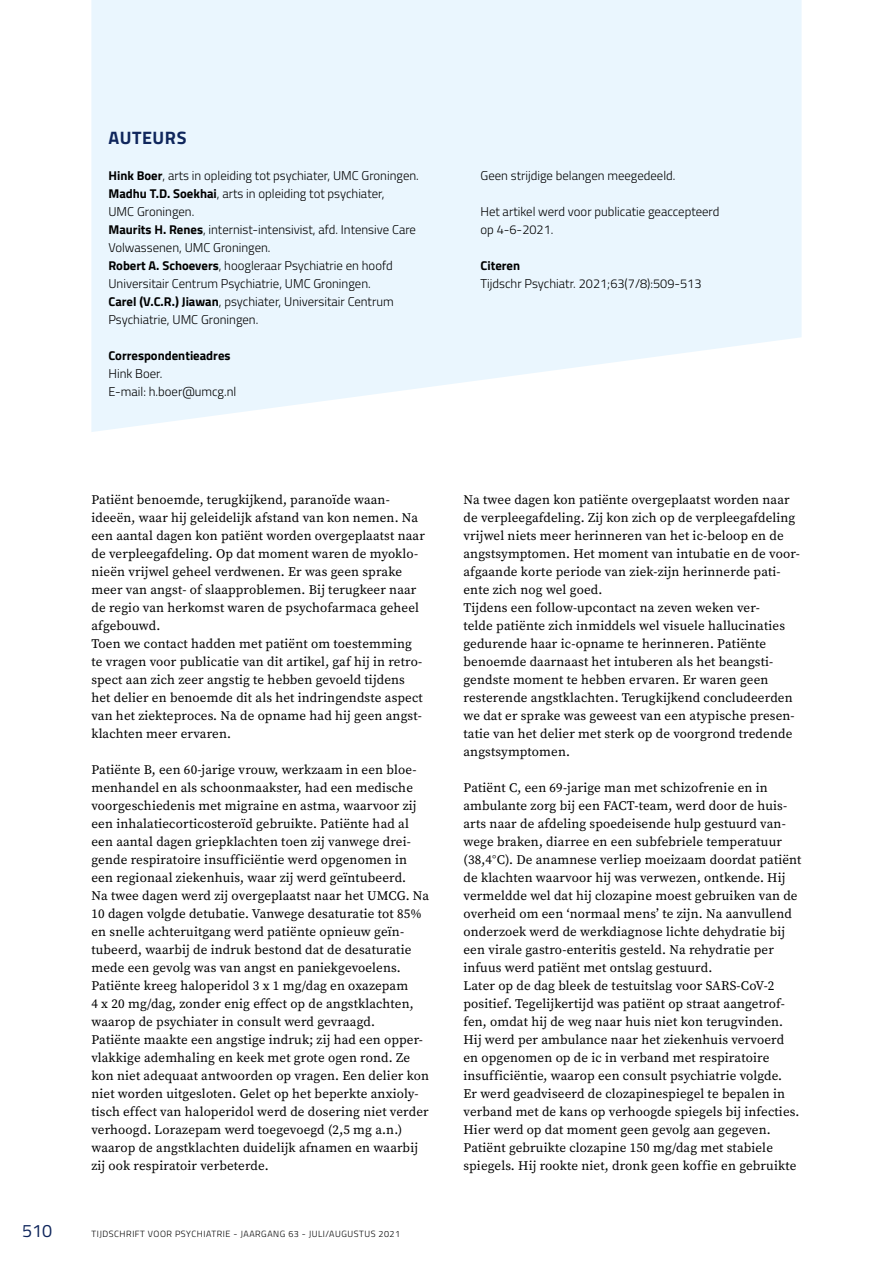
<style>
.page{position:relative;width:893px;height:1263px;background:#fff}
.page>*{position:absolute;margin:0;border:0;box-sizing:border-box;transform-origin:0 0}
.t1{font:700 18px "Titillium Web";letter-spacing:.03em;color:#0f265c}
.t2{font:18px "Titillium Web";color:#0f265c}
.t3{font:13.2px/18px "Source Serif Variable";letter-spacing:.01em;color:#000}
.t4{font:300 12.75px/18px "Titillium Web";color:#000}
.t5{font:700 12.75px "Titillium Web";color:#000}
.t6{font:300 9px "Titillium Web";letter-spacing:.06em;color:#000}
.s1{font-weight:700}
</style>
<div class="page">
<svg style="left:91px;top:0;width:710px;height:432px;background:#ecf6fe"></svg>
<h1 class="t1" style="left:109px;top:124px;width:79px">AUTEURS</h1>
<p class="t4" style="left:108px;top:166px;width:312px"><span class="s1">Hink Boer</span>, arts in opleiding tot psychiater, UMC Groningen.<br><span class="s1">Madhu T.D. Soekhai</span>, arts in opleiding tot psychiater,<br>UMC Groningen.<br><span class="s1">Maurits H. Renes</span>, internist-intensivist, afd. Intensive Care Volwassenen, UMC Groningen.<br><span class="s1">Robert A. Schoevers</span>, hoogleraar Psychiatrie en hoofd Universitair Centrum Psychiatrie, UMC Groningen.<br><span class="s1">Carel (V.C.R.) Jiawan</span>, psychiater, Universitair Centrum Psychiatrie, UMC Groningen.</p>
<p class="t5" style="left:108px;top:346px;width:124px">Correspondentieadres</p>
<p class="t4" style="left:108px;top:364px;width:129px">Hink Boer.<br>E-mail: h.boer@umcg.nl</p>
<p class="t4" style="left:480px;top:166px;width:196px">Geen strijdige belangen meegedeeld.</p>
<p class="t4" style="left:480px;top:202px;width:240px">Het artikel werd voor publicatie geaccepteerd op 4-6-2021.</p>
<p class="t5" style="left:480px;top:256px;width:41px">Citeren</p>
<p class="t4" style="left:480px;top:274px;width:223px">Tijdschr Psychiatr. 2021;63(7/8):509-513</p>
<p class="t3" style="left:91px;top:491px;width:335px">Patiënt benoemde, terugkijkend, paranoïde waan&shy;ideeën, waar hij geleidelijk afstand van kon nemen. Na een aantal dagen kon patiënt worden overgeplaatst naar de verpleegafdeling. Op dat moment waren de myoklo&shy;nieën vrijwel geheel verdwenen. Er was geen sprake meer van angst- of slaapproblemen. Bij terugkeer naar de regio van herkomst waren de psychofarmaca geheel afgebouwd.<br>Toen we contact hadden met patiënt om toestemming te vragen voor publicatie van dit artikel, gaf hij in retro&shy;spect aan zich zeer angstig te hebben gevoeld tijdens het delier en benoemde dit als het indringendste aspect van het ziekteproces. Na de opname had hij geen angst&shy;klachten meer ervaren.</p>
<p class="t3" style="left:91px;top:761px;width:339px">Patiënte B, een 60-jarige vrouw, werkzaam in een bloe&shy;menhandel en als schoonmaakster, had een medische voorgeschiedenis met migraine en astma, waarvoor zij een inhalatiecorticosteroïd gebruikte. Patiënte had al een aantal dagen griepklachten toen zij vanwege drei&shy;gende respiratoire insufficiëntie werd opgenomen in een regionaal ziekenhuis, waar zij werd geïntubeerd.<br>Na twee dagen werd zij overgeplaatst naar het UMCG. Na 10 dagen volgde detubatie. Vanwege desaturatie tot 85% en snelle achteruitgang werd patiënte opnieuw geïn&shy;tubeerd, waarbij de indruk bestond dat de desaturatie mede een gevolg was van angst en paniekgevoelens.<br>Patiënte kreeg haloperidol 3 x 1 mg/dag en oxazepam<br>4 x 20 mg/dag, zonder enig effect op de angstklachten, waarop de psychiater in consult werd gevraagd.<br>Patiënte maakte een angstige indruk; zij had een opper&shy;vlakkige ademhaling en keek met grote ogen rond. Ze kon niet adequaat antwoorden op vragen. Een delier kon niet worden uitgesloten. Gelet op het beperkte anxioly&shy;tisch effect van haloperidol werd de dosering niet verder verhoogd. Lorazepam werd toegevoegd (2,5 mg a.n.) waarop de angstklachten duidelijk afnamen en waarbij zij ook respiratoir verbeterde.</p>
<h1 class="t2" style="left:22px;top:1218px;width:32px">510</h1>
<p class="t6" style="left:91px;top:1228px;width:310px">TIJDSCHRIFT VOOR PSYCHIATRIE - JAARGANG 63 - JULI/AUGUSTUS 2021</p>
<p class="t3" style="left:463px;top:490px;width:338px">Na twee dagen kon patiënte overgeplaatst worden naar de verpleegafdeling. Zij kon zich op de verpleegafdeling vrijwel niets meer herinneren van het ic-beloop en de angstsymptomen. Het moment van intubatie en de voor&shy;afgaande korte periode van ziek-zijn herinnerde pati&shy;ënte zich nog wel goed.<br>Tijdens een follow-upcontact na zeven weken ver-<br>telde patiënte zich inmiddels wel visuele hallucinaties gedurende haar ic-opname te herinneren. Patiënte benoemde daarnaast het intuberen als het beangsti&shy;gendste moment te hebben ervaren. Er waren geen resterende angstklachten. Terugkijkend concludeerden we dat er sprake was geweest van een atypische presen&shy;tatie van het delier met sterk op de voorgrond tredende angstsymptomen.</p>
<p class="t3" style="left:463px;top:778px;width:340px">Patiënt C, een 69-jarige man met schizofrenie en in ambulante zorg bij een FACT-team, werd door de huis&shy;arts naar de afdeling spoedeisende hulp gestuurd van&shy;wege braken, diarree en een subfebriele temperatuur (38,4°C). De anamnese verliep moeizaam doordat patiënt de klachten waarvoor hij was verwezen, ontkende. Hij vermeldde wel dat hij clozapine moest gebruiken van de overheid om een ‘normaal mens’ te zijn. Na aanvullend onderzoek werd de werkdiagnose lichte dehydratie bij een virale gastro-enteritis gesteld. Na rehydratie per infuus werd patiënt met ontslag gestuurd.<br>Later op de dag bleek de testuitslag voor SARS-CoV-2 positief. Tegelijkertijd was patiënt op straat aangetrof&shy;fen, omdat hij de weg naar huis niet kon terugvinden.<br>Hij werd per ambulance naar het ziekenhuis vervoerd en opgenomen op de ic in verband met respiratoire insufficiëntie, waarop een consult psychiatrie volgde.<br>Er werd geadviseerd de clozapinespiegel te bepalen in verband met de kans op verhoogde spiegels bij infecties.<br>Hier werd op dat moment geen gevolg aan gegeven.<br>Patiënt gebruikte clozapine 150 mg/dag met stabiele spiegels. Hij rookte niet, dronk geen koffie en gebruikte</p>
</div>
